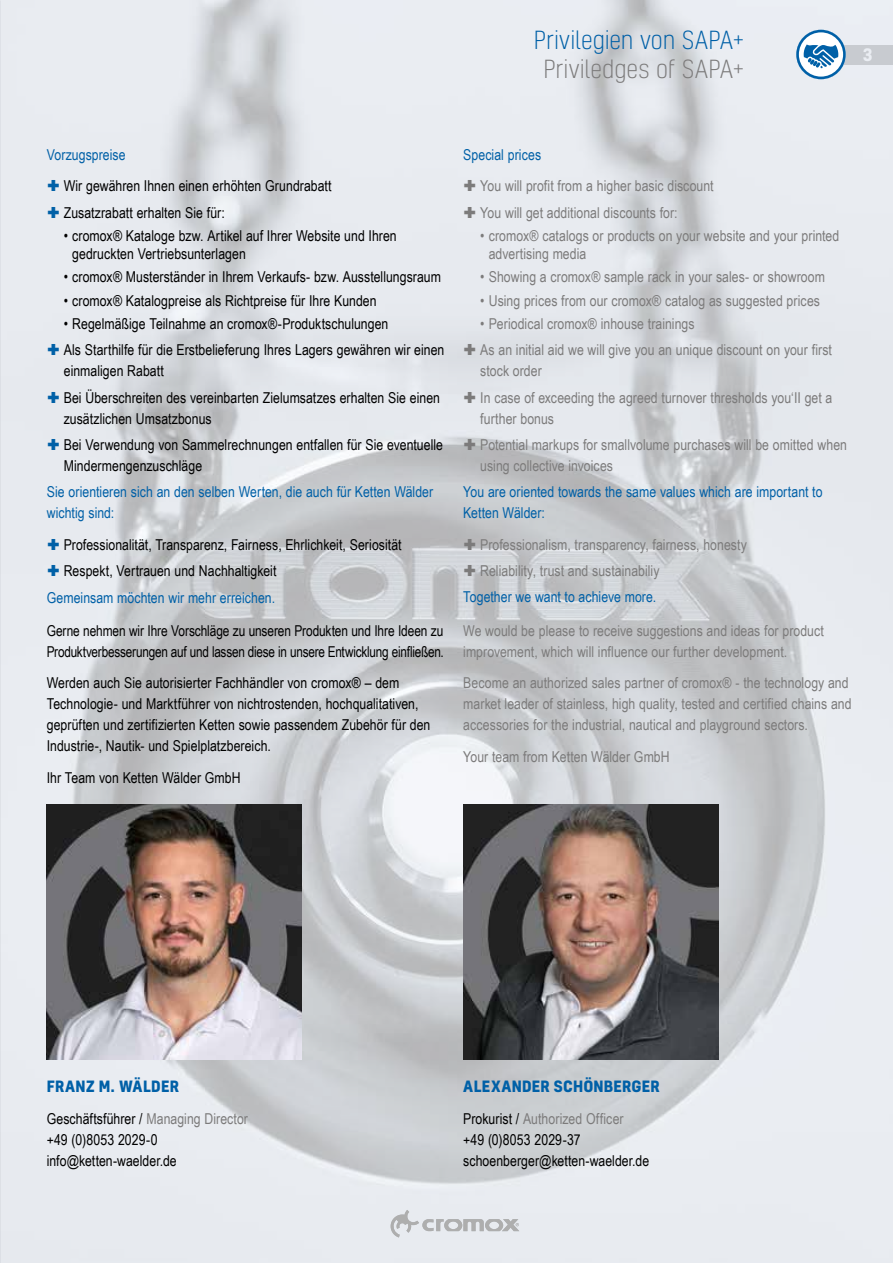
<style>
.page{position:relative;width:893px;height:1263px;background:#fff}
.page>*{position:absolute;margin:0;border:0;box-sizing:border-box;transform-origin:0 0}
.t1{font:300 24px "Kelson";color:#0060a7}
.t2{font:300 24px "Kelson";color:#7c7b7b}
.t3{font:700 16.5px "Kelson";color:#fff}
.t4{font:15px/21px "Arial Narrow";color:#000}
.t5{font:15px/26.2px "Arial Narrow";letter-spacing:.005em;color:#7c7b7b}
.t6{font:15px/21px "Arial Narrow";letter-spacing:.005em;color:#0060a7}
.t7{font:700 15px "Kelson";letter-spacing:.015em;color:#0060a7}
.s1{color:#7c7b7b}
</style>
<div class="page">
<img style="left:0;top:0;width:893px;height:1263px">
<svg style="left:391px;top:1210px;width:128px;height:27px;background:#d6d9dc"></svg>
<svg style="left:796px;top:30px;width:50px;height:49px"></svg>
<img style="left:463px;top:804px;width:255px;height:255px">
<img style="left:47px;top:804px;width:255px;height:255px">
<svg style="left:48px;top:180px;width:11px;height:11px"></svg>
<svg style="left:48px;top:207px;width:11px;height:11px"></svg>
<svg style="left:48px;top:344px;width:11px;height:11px"></svg>
<svg style="left:48px;top:392px;width:11px;height:11px"></svg>
<svg style="left:48px;top:439px;width:11px;height:11px"></svg>
<svg style="left:48px;top:539px;width:11px;height:11px"></svg>
<svg style="left:48px;top:565px;width:11px;height:11px"></svg>
<svg style="left:464px;top:180px;width:11px;height:11px"></svg>
<svg style="left:464px;top:207px;width:11px;height:11px"></svg>
<svg style="left:464px;top:344px;width:11px;height:11px"></svg>
<svg style="left:464px;top:392px;width:11px;height:11px"></svg>
<svg style="left:464px;top:439px;width:11px;height:11px"></svg>
<svg style="left:464px;top:539px;width:11px;height:11px"></svg>
<svg style="left:464px;top:565px;width:11px;height:11px"></svg>
<h1 class="t1" style="left:534px;top:25px;width:212px">Privilegien von SAPA+</h1>
<h1 class="t2" style="left:543px;top:54px;width:202px">Priviledges of SAPA+</h1>
<p class="t3" style="left:863px;top:43px;width:11px">3</p>
<p class="t6" style="left:47px;top:143px;width:80px">Vorzugspreise</p>
<p class="t4" style="left:64px;top:172px;width:269px;line-height:26.2px">Wir gewähren Ihnen einen erhöhten Grundrabatt<br>Zusatzrabatt erhalten Sie für:</p>
<p class="t4" style="left:72px;top:226px;width:326px;line-height:18px;text-indent:-9px">• cromox® Kataloge bzw. Artikel auf Ihrer Website und Ihren gedruckten Vertriebsunterlagen</p>
<p class="t4" style="left:64px;top:266px;width:379px">• cromox® Musterständer in Ihrem Verkaufs- bzw. Ausstellungsraum</p>
<p class="t4" style="left:64px;top:289px;width:314px">• cromox® Katalogpreise als Richtpreise für Ihre Kunden</p>
<p class="t4" style="left:64px;top:310px;width:382px;line-height:26.2px">• Regelmäßige Teilnahme an cromox®-Produktschulungen<br>Als Starthilfe für die Erstbelieferung Ihres Lagers gewähren wir einen</p>
<p class="t4" style="left:64px;top:357px;width:378px;line-height:26.2px">einmaligen Rabatt<br>Bei Überschreiten des vereinbarten Zielumsatzes erhalten Sie einen</p>
<p class="t4" style="left:64px;top:405px;width:381px;line-height:26.2px">zusätzlichen Umsatzbonus<br>Bei Verwendung von Sammelrechnungen entfallen für Sie eventuelle</p>
<p class="t4" style="left:64px;top:455px;width:140px">Mindermengenzuschläge</p>
<p class="t6" style="left:47px;top:481px;width:388px">Sie orientieren sich an den selben Werten, die auch für Ketten Wälder wichtig sind:</p>
<p class="t4" style="left:64px;top:531px;width:339px;line-height:26.2px">Professionalität, Transparenz, Fairness, Ehrlichkeit, Seriosität<br>Respekt, Vertrauen und Nachhaltigkeit</p>
<p class="t6" style="left:47px;top:586px;width:230px">Gemeinsam möchten wir mehr erreichen.</p>
<p class="t4" style="left:47px;top:619px;width:399px">Gerne nehmen wir Ihre Vorschläge zu unseren Produkten und Ihre Ideen zu<br>Produktverbesserungen auf und lassen diese in unsere Entwicklung einfließen.</p>
<p class="t4" style="left:47px;top:672px;width:385px">Werden auch Sie autorisierter Fachhändler von cromox® – dem Technologie- und Marktführer von nichtrostenden, hochqualitativen, geprüften und zertifizierten Ketten sowie passendem Zubehör für den Industrie-, Nautik- und Spielplatzbereich.</p>
<p class="t4" style="left:47px;top:766px;width:195px">Ihr Team von Ketten Wälder GmbH</p>
<p class="t6" style="left:463px;top:143px;width:79px">Special prices</p>
<p class="t5" style="left:480px;top:172px;width:235px">You will profit from a higher basic discount<br>You will get additional discounts for:</p>
<p class="t5" style="left:489px;top:226px;width:352px;line-height:18px;text-indent:-9px">• cromox® catalogs or products on your website and your printed advertising media</p>
<p class="t5" style="left:480px;top:263px;width:346px">• Showing a cromox® sample rack in your sales- or showroom</p>
<p class="t5" style="left:480px;top:287px;width:341px">• Using prices from our cromox® catalog as suggested prices</p>
<p class="t5" style="left:480px;top:310px;width:353px">• Periodical cromox® inhouse trainings<br>As an initial aid we will give you an unique discount on your first</p>
<p class="t5" style="left:480px;top:357px;width:354px">stock order<br>In case of exceeding the agreed turnover thresholds you‘II get a</p>
<p class="t5" style="left:480px;top:405px;width:368px">further bonus<br>Potential markups for smallvolume purchases will be omitted when</p>
<p class="t5" style="left:480px;top:452px;width:134px">using collective invoices</p>
<p class="t6" style="left:463px;top:481px;width:361px">You are oriented towards the same values which are important to<br>Ketten Wälder:</p>
<p class="t5" style="left:480px;top:531px;width:268px">Professionalism, transparency, fairness, honesty<br>Reliability, trust and sustainabiliy</p>
<p class="t6" style="left:463px;top:586px;width:194px">Together we want to achieve more.</p>
<p class="t5" style="left:463px;top:619px;width:362px;line-height:21px">We would be please to receive suggestions and ideas for product improvement, which will influence our further development.</p>
<p class="t5" style="left:463px;top:672px;width:390px;line-height:21px">Become an authorized sales partner of cromox® - the technology and market leader of stainless, high quality, tested and certified chains and accessories for the industrial, nautical and playground sectors.</p>
<p class="t5" style="left:463px;top:743px;width:208px">Your team from Ketten Wälder GmbH</p>
<p class="t7" style="left:47px;top:1076px;width:134px">FRANZ M. WÄLDER</p>
<p class="t4" style="left:47px;top:1108px;width:203px">Geschäftsführer / <span class="s1">Managing Director </span>+49 (0)8053 2029-0 info@ketten-waelder.de</p>
<p class="t7" style="left:463px;top:1076px;width:198px">ALEXANDER SCHÖNBERGER</p>
<p class="t4" style="left:463px;top:1108px;width:187px">Prokurist / <span class="s1">Authorized Officer<br></span>+49 (0)8053 2029-37 schoenberger@ketten-waelder.de</p>
</div>
